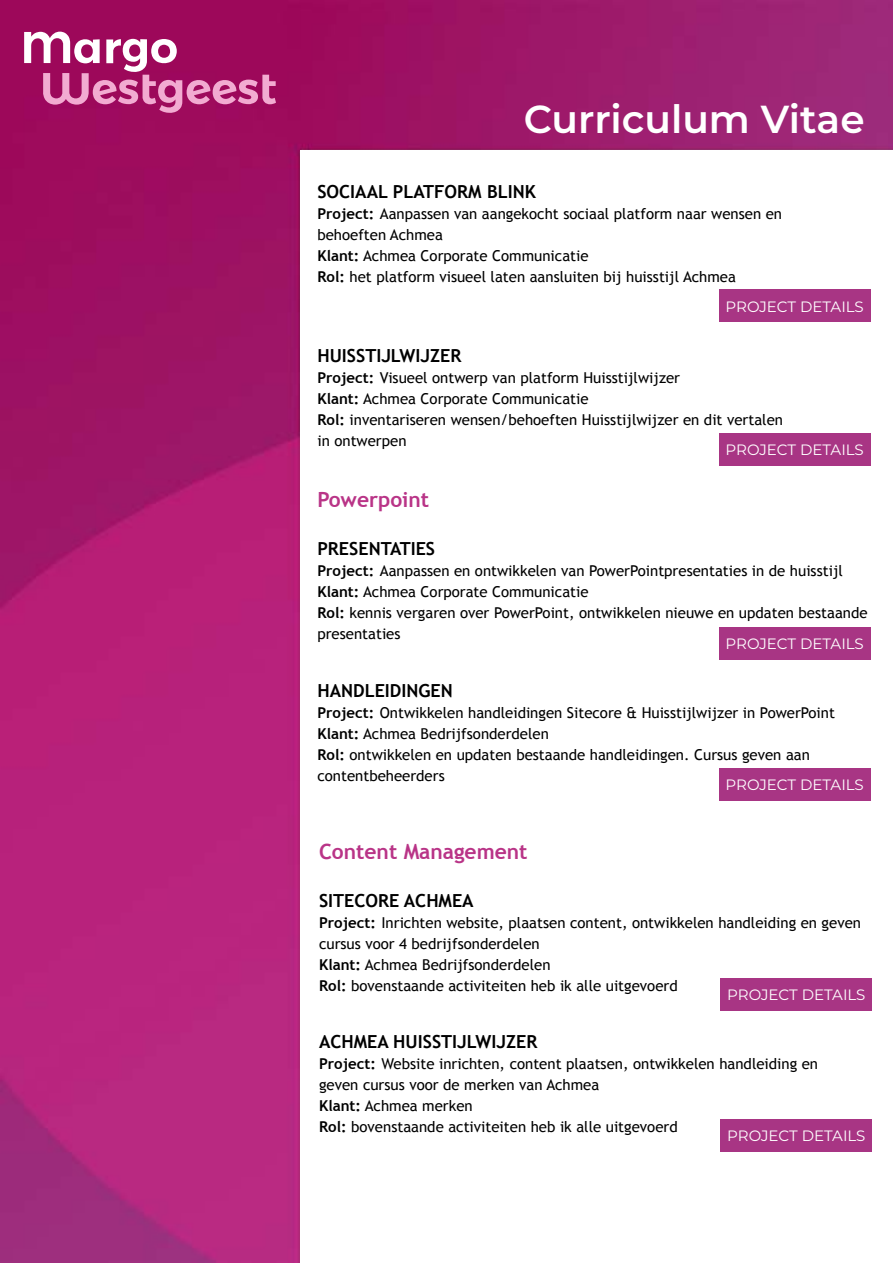
<style>
.page{position:relative;width:893px;height:1263px;background:#fff}
.page>*{position:absolute;margin:0;border:0;box-sizing:border-box;transform-origin:0 0}
.t1{font:600 39px "Montserrat";color:#fff}
.t2{font:700 21px "Trebuchet MS";color:#b93487}
.t3{font:700 18px "Trebuchet MS";color:#000}
.t4{font:15px/21px "Trebuchet MS";color:#000}
.t5{font:15px "Montserrat";color:#fff}
.s1{font-weight:700}
</style>
<div class="page">
<img style="left:0;top:0;width:892px;height:1263px">
<div style="left:300px;top:150px;width:592px;height:1113px;background:#fff"></div>
<svg style="left:24px;top:32px;width:252px;height:81px;background:#b63f81"></svg>
<div style="left:718px;top:433px;width:152px;height:33px;background:#a83584"></div>
<div style="left:718px;top:290px;width:152px;height:32px;background:#a83584"></div>
<div style="left:718px;top:768px;width:152px;height:33px;background:#a83584"></div>
<div style="left:718px;top:627px;width:152px;height:33px;background:#a83584"></div>
<div style="left:720px;top:1119px;width:152px;height:33px;background:#a83584"></div>
<div style="left:720px;top:978px;width:152px;height:33px;background:#a83584"></div>
<h1 class="t1" style="left:524px;top:91px;width:342px">Curriculum Vitae</h1>
<p class="t3" style="left:317px;top:180px;width:220px">SOCIAAL PLATFORM BLINK</p>
<p class="t4" style="left:317px;top:203px;width:466px"><span class="s1">Project:</span> Aanpassen van aangekocht sociaal platform naar wensen en behoeften Achmea<br><span class="s1">Klant:</span> Achmea Corporate Communicatie<br><span class="s1">Rol:</span> het platform visueel laten aansluiten bij huisstijl Achmea</p>
<p class="t5" style="left:725px;top:296px;width:140px">PROJECT DETAILS</p>
<p class="t3" style="left:317px;top:344px;width:145px">HUISSTIJLWIJZER</p>
<p class="t4" style="left:317px;top:367px;width:467px"><span class="s1">Project:</span> Visueel ontwerp van platform Huisstijlwijzer<br><span class="s1">Klant:</span> Achmea Corporate Communicatie<br><span class="s1">Rol:</span> inventariseren wensen/behoeften Huisstijlwijzer en dit vertalen in ontwerpen</p>
<p class="t5" style="left:725px;top:439px;width:140px">PROJECT DETAILS</p>
<h2 class="t2" style="left:317px;top:487px;width:113px">Powerpoint</h2>
<p class="t3" style="left:317px;top:538px;width:119px">PRESENTATIES</p>
<p class="t4" style="left:317px;top:561px;width:551px"><span class="s1">Project:</span> Aanpassen en ontwikkelen van PowerPointpresentaties in de huisstijl <span class="s1">Klant:</span> Achmea Corporate Communicatie<br><span class="s1">Rol:</span> kennis vergaren over PowerPoint, ontwikkelen nieuwe en updaten bestaande presentaties</p>
<p class="t5" style="left:725px;top:633px;width:140px">PROJECT DETAILS</p>
<p class="t3" style="left:317px;top:679px;width:137px">HANDLEIDINGEN</p>
<p class="t4" style="left:317px;top:702px;width:519px"><span class="s1">Project:</span> Ontwikkelen handleidingen Sitecore &amp; Huisstijlwijzer in PowerPoint <span class="s1">Klant:</span> Achmea Bedrijfsonderdelen<br><span class="s1">Rol:</span> ontwikkelen en updaten bestaande handleidingen. Cursus geven aan contentbeheerders</p>
<p class="t5" style="left:725px;top:774px;width:140px">PROJECT DETAILS</p>
<h2 class="t2" style="left:319px;top:838px;width:210px">Content Management</h2>
<p class="t3" style="left:319px;top:889px;width:156px">SITECORE ACHMEA</p>
<p class="t4" style="left:319px;top:912px;width:543px"><span class="s1">Project:</span> Inrichten website, plaatsen content, ontwikkelen handleiding en geven cursus voor 4 bedrijfsonderdelen<br><span class="s1">Klant:</span> Achmea Bedrijfsonderdelen<br><span class="s1">Rol:</span> bovenstaande activiteiten heb ik alle uitgevoerd</p>
<p class="t5" style="left:727px;top:985px;width:140px">PROJECT DETAILS</p>
<p class="t3" style="left:319px;top:1031px;width:220px">ACHMEA HUISSTIJLWIJZER</p>
<p class="t4" style="left:319px;top:1054px;width:500px"><span class="s1">Project:</span> Website inrichten, content plaatsen, ontwikkelen handleiding en geven cursus voor de merken van Achmea<br><span class="s1">Klant:</span> Achmea merken<br><span class="s1">Rol:</span> bovenstaande activiteiten heb ik alle uitgevoerd</p>
<p class="t5" style="left:727px;top:1125px;width:140px">PROJECT DETAILS</p>
</div>
